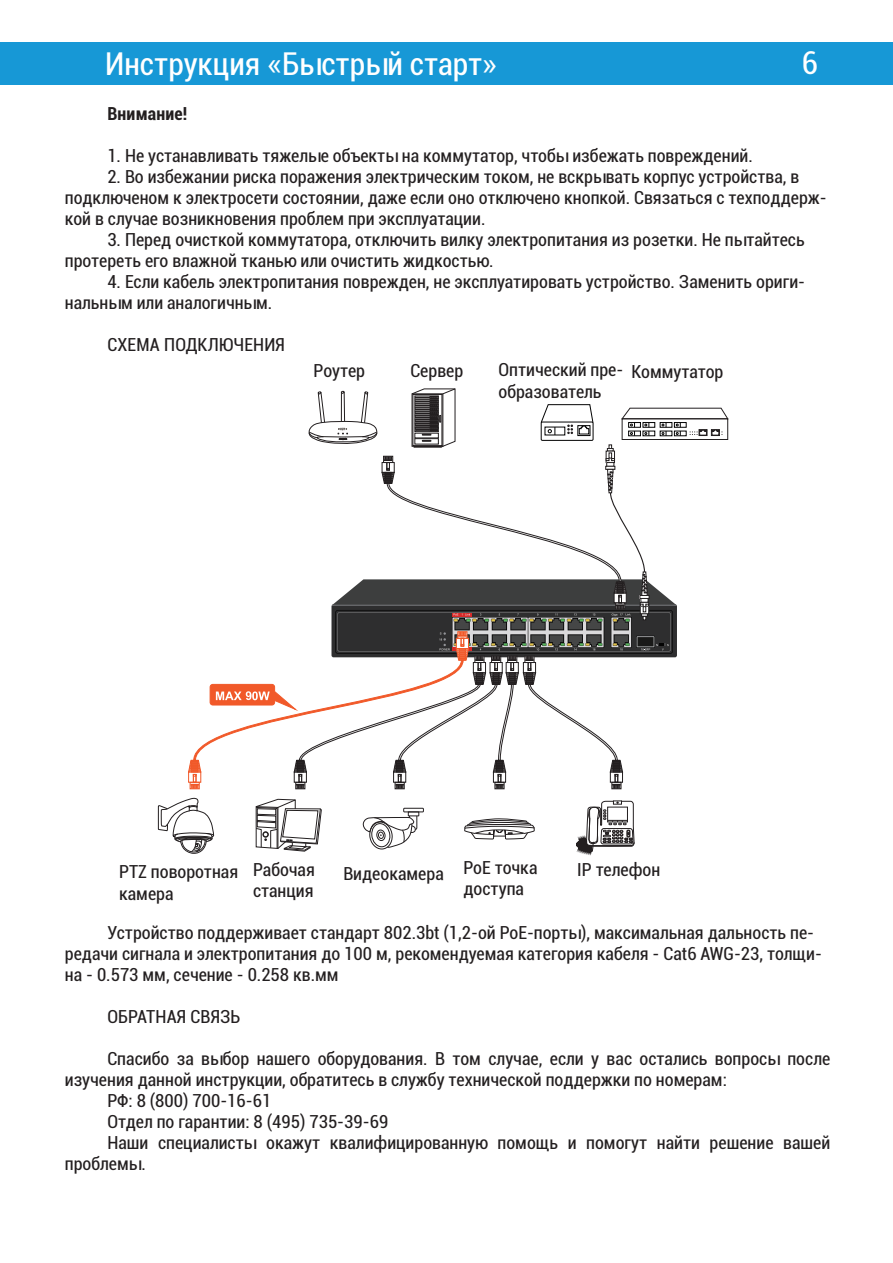
<style>
.page{position:relative;width:893px;height:1263px;background:#fff}
.page>*{position:absolute;margin:0;border:0;box-sizing:border-box;transform-origin:0 0}
.t1{font:condensed 31.5px "Roboto";color:#fff}
.t2{font:condensed 18px/21px "Roboto";color:#231f20}
.t3{font:700 condensed 18px "Roboto";letter-spacing:.01em;color:#231f20}
.s1{font-stretch:normal}
</style>
<div class="page">
<div style="left:0;top:43px;width:893px;height:42px;background:#1798d6"></div>
<div style="left:403px;top:808px;width:21px;height:4px;border:1px solid #231f20"></div>
<div style="left:408px;top:812px;width:11px;height:4px;border:1px solid #231f20"></div>
<svg style="left:363px;top:815px;width:54px;height:34px"></svg>
<svg style="left:576px;top:800px;width:59px;height:56px"></svg>
<svg style="left:464px;top:818px;width:71px;height:22px"></svg>
<svg style="left:256px;top:799px;width:66px;height:53px"></svg>
<svg style="left:158px;top:798px;width:56px;height:56px"></svg>
<svg style="left:188px;top:388px;width:541px;height:401px"></svg>
<h1 class="t1" style="left:105px;top:42px;width:393px">Инструкция <span class="s1">«</span>Быстрый старт<span class="s1">»</span></h1>
<h1 class="t1" style="left:802px;top:41px;width:18px">6</h1>
<p class="t3" style="left:107px;top:101px;width:81px">Внимание!</p>
<p class="t2" style="left:107px;top:144px;width:647px">1. Не устанавливать тяжелые объекты на коммутатор, чтобы избежать повреждений.</p>
<p class="t2" style="left:65px;top:165px;width:763px;text-indent:43px">2. Во избежании риска поражения электрическим током, не вскрывать корпус устройства, в подключеном к электросети состоянии, даже если оно отключено кнопкой. Связаться с техподдерж&shy;кой в случае возникновения проблем при эксплуатации.</p>
<p class="t2" style="left:65px;top:228px;width:741px;text-indent:43px">3. Перед очисткой коммутатора, отключить вилку электропитания из розетки. Не пытайтесь протереть его влажной тканью или очистить жидкостью.</p>
<p class="t2" style="left:65px;top:270px;width:742px;text-indent:43px">4. Если кабель электропитания поврежден, не эксплуатировать устройство. Заменить ориги&shy;нальным или аналогичным.</p>
<p class="t2" style="left:107px;top:333px;width:179px">СХЕМА ПОДКЛЮЧЕНИЯ</p>
<p class="t2" style="left:314px;top:360px;width:53px">Роутер</p>
<p class="t2" style="left:499px;top:358px;width:126px;line-height:21.6px">Оптический пре&shy;образователь</p>
<p class="t2" style="left:410px;top:360px;width:54px">Сервер</p>
<p class="t2" style="left:631px;top:360px;width:93px">Коммутатор</p>
<p class="t2" style="left:253px;top:858px;width:63px;line-height:21.6px">Рабочая станция</p>
<p class="t2" style="left:463px;top:856px;width:76px;line-height:21.6px">PoE точка доступа</p>
<p class="t2" style="left:577px;top:858px;width:85px">IP телефон</p>
<p class="t2" style="left:119px;top:860px;width:121px">PTZ поворотная</p>
<p class="t2" style="left:343px;top:862px;width:102px">Видеокамера</p>
<p class="t2" style="left:119px;top:882px;width:56px">камера</p>
<p class="t2" style="left:65px;top:921px;width:759px;text-indent:43px">Устройство поддерживает стандарт 802.3bt (1,2-ой PoE-порты), максимальная дальность пе&shy;редачи сигнала и электропитания до 100 м, рекомендуемая категория кабеля - Cat6 AWG-23, толщи&shy;на - 0.573 мм, сечение - 0.258 кв.мм</p>
<p class="t2" style="left:107px;top:1005px;width:135px">ОБРАТНАЯ СВЯЗЬ</p>
<p class="t2" style="left:65px;top:1047px;width:767px;text-indent:43px">Спасибо за выбор нашего оборудования. В том случае, если у вас остались вопросы после изучения данной инструкции, обратитесь в службу технической поддержки по номерам:</p>
<p class="t2" style="left:107px;top:1089px;width:165px">РФ: 8 (800) 700-16-61</p>
<p class="t2" style="left:107px;top:1110px;width:282px">Отдел по гарантии: 8 (495) 735-39-69</p>
<p class="t2" style="left:65px;top:1131px;width:767px;text-indent:43px">Наши специалисты окажут квалифицированную помощь и помогут найти решение вашей проблемы.</p>
</div>
